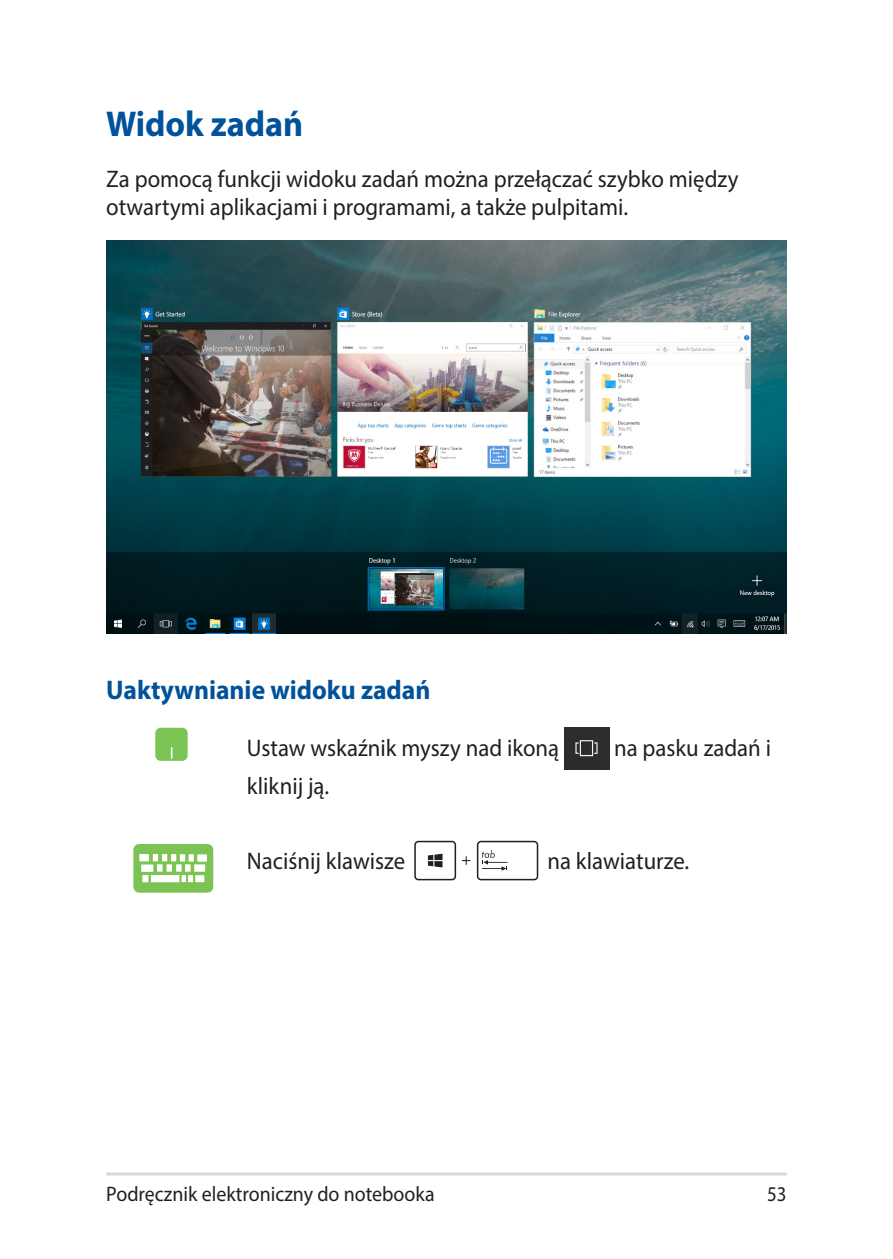
<style>
.page{position:relative;width:893px;height:1259px;background:#fff}
.page>*{position:absolute;margin:0;border:0;box-sizing:border-box;transform-origin:0 0}
.t1{font:700 36px "Myriad Pro";color:#01529a;scale:.95 1}
.t2{font:700 27px "Myriad Pro";color:#01529a;scale:.95 1}
.t3{font:24px/28.8px "Myriad Pro";color:#231f20;scale:.95 1}
.t4{font:21px "Myriad Pro";color:#231f20;scale:.95 1}
.t5{font:21px "Myriad Pro";color:#231f20;scale:.9 1}
</style>
<div class="page">
<hr style="left:106px;top:1172px;width:681px;height:3px;background:#d8d8d8">
<img style="left:106px;top:241px;width:681px;height:392px">
<svg style="left:155px;top:727px;width:33px;height:34px"></svg>
<img style="left:564px;top:727px;width:45px;height:42px">
<div style="left:134px;top:845px;width:78px;height:46px;background:#7bc352;border-radius:5px"></div>
<div style="left:133px;top:844px;width:80px;height:48px;border:2px solid #7bc352;border-radius:5px"></div>
<svg style="left:153px;top:854px;width:41px;height:7px"></svg>
<div style="left:197px;top:854px;width:10px;height:7px;background:#fff"></div>
<div style="left:141px;top:864px;width:12px;height:8px;background:#fff"></div>
<div style="left:142px;top:875px;width:6px;height:7px;background:#fff"></div>
<div style="left:157px;top:864px;width:6px;height:7px;background:#fff"></div>
<div style="left:166px;top:864px;width:6px;height:7px;background:#fff"></div>
<div style="left:176px;top:864px;width:6px;height:7px;background:#fff"></div>
<div style="left:185px;top:864px;width:6px;height:7px;background:#fff"></div>
<div style="left:194px;top:864px;width:11px;height:7px;background:#fff"></div>
<div style="left:195px;top:875px;width:9px;height:7px;background:#fff"></div>
<div style="left:139px;top:854px;width:10px;height:7px;background:#fff"></div>
<svg style="left:151px;top:875px;width:45px;height:18px"></svg>
<div style="left:477px;top:841px;width:61px;height:39px;border:2px solid #231f20;border-radius:3px"></div>
<svg style="left:482px;top:850px;width:26px;height:21px"></svg>
<svg style="left:462px;top:856px;width:8px;height:9px"></svg>
<div style="left:414px;top:841px;width:42px;height:39px;border:2px solid #231f20;border-radius:3px"></div>
<svg style="left:428px;top:853px;width:14px;height:14px"></svg>
<h1 class="t1" style="left:106px;top:101px;width:209px">Widok zadań</h1>
<p class="t3" style="left:106px;top:164px;width:667px">Za pomocą funkcji widoku zadań można przełączać szybko między otwartymi aplikacjami i programami, a także pulpitami.</p>
<p class="t2" style="left:106px;top:672px;width:343px">Uaktywnianie widoku zadań</p>
<p class="t3" style="left:247px;top:733px;width:330px">Ustaw wskaźnik myszy nad ikoną</p>
<p class="t3" style="left:614px;top:733px;width:167px">na pasku zadań i</p>
<p class="t3" style="left:247px;top:771px;width:88px">kliknij ją.</p>
<p class="t3" style="left:247px;top:846px;width:168px">Naciśnij klawisze</p>
<p class="t3" style="left:547px;top:846px;width:151px">na klawiaturze.</p>
<p class="t4" style="left:106px;top:1180px;width:347px">Podręcznik elektroniczny do notebooka</p>
<p class="t5" style="left:767px;top:1180px;width:23px">53</p>
</div>
